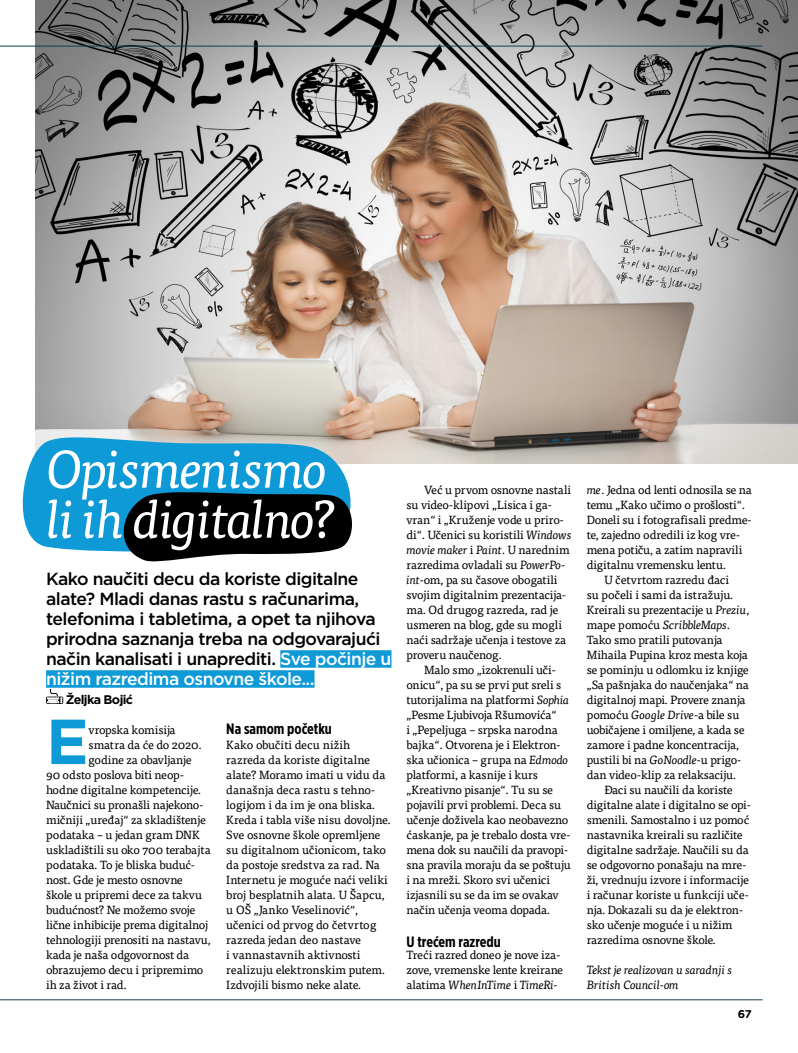
<style>
.page{position:relative;width:798px;height:1053px;background:#fff}
.page>*{position:absolute;margin:0;border:0;box-sizing:border-box;transform-origin:0 0}
.t1{font:700 63.38px "Gotham";color:#0d9ad7}
.t2{font:italic 52.5px/50px "Tisa Pro";letter-spacing:-.02em;color:#fff}
.t3{font:500 17.5px/20px "Gotham";letter-spacing:-.03em;color:#000}
.t4{font:700 15px "Gotham X Narrow";color:#000}
.t5{font:700 12.5px "Gotham";letter-spacing:-.05em;color:#000}
.t6{font:11.88px/15px "Tisa Pro";letter-spacing:-.01em;color:#000}
.t7{font:11.88px/15px "Tisa Pro";letter-spacing:-.035em;color:#000}
.t8{font:11.88px "Tisa Pro";letter-spacing:-.045em;color:#000}
.t9{font:italic 11.88px/15px "Tisa Pro";color:#000}
.t10{font:italic 11.88px "Tisa Pro";letter-spacing:-.02em;color:#000}
.t11{font:700 11.25px "Gotham Rounded";color:#000}
.s1{color:#fff}
.s2{font-style:italic}
.s3{font-style:normal}
</style>
<div class="page">
<img style="left:35px;top:0;width:762px;height:464px">
<hr style="left:0;top:999px;width:762px;height:1px;background:#123e4e">
<hr style="left:0;top:46px;width:762px;height:1px;background:#123e4e">
<div style="left:280px;top:650px;width:111px;height:17px;background:#0d9ad7"></div>
<div style="left:46px;top:670px;width:268px;height:17px;background:#0d9ad7"></div>
<svg style="left:46px;top:696px;width:17px;height:8px"></svg>
<svg style="left:47px;top:689px;width:15px;height:13px"></svg>
<svg style="left:22px;top:431px;width:340px;height:121px;background:#3fa8d4"></svg>
<svg style="left:114px;top:489px;width:243px;height:73px;background:#213239"></svg>
<h2 class="t2" style="left:46px;top:441px;width:290px">Opismenismo li ih digitalno?</h2>
<p class="t3" style="left:46px;top:568px;width:347px">Kako naučiti decu da koriste digitalne alate? Mladi danas rastu s računarima, telefonima i tabletima, a opet ta njihova prirodna saznanja treba na odgovarajući način kanalisati i unaprediti. <span class="s1">Sve počinje u nižim razredima osnovne škole...</span></p>
<p class="t5" style="left:66px;top:691px;width:69px">Željka Bojić</p>
<h1 class="t1" style="left:46px;top:699px;width:44px">E</h1>
<p class="t6" style="left:89px;top:721px;width:88px">vropska komisija</p>
<p class="t6" style="left:89px;top:736px;width:115px">smatra da će do 2020.</p>
<p class="t6" style="left:89px;top:751px;width:105px">godine za obavljanje</p>
<p class="t6" style="left:46px;top:766px;width:139px">90 odsto poslova biti neop‑</p>
<p class="t6" style="left:46px;top:781px;width:156px">hodne digitalne kompetencije.</p>
<p class="t6" style="left:46px;top:796px;width:159px">Naučnici su pronašli najekono‑</p>
<p class="t6" style="left:46px;top:811px;width:161px">mičniji „uređaj“ za skladištenje</p>
<p class="t6" style="left:46px;top:826px;width:155px">podataka – u jedan gram DNK</p>
<p class="t6" style="left:46px;top:841px;width:166px">uskladištili su oko 700 terabajta</p>
<p class="t6" style="left:46px;top:856px;width:150px">podataka. To je bliska buduć‑</p>
<p class="t8" style="left:46px;top:871px;width:138px">nost. Gde je mesto osnovne</p>
<p class="t6" style="left:46px;top:886px;width:157px">škole u pripremi dece za takvu</p>
<p class="t8" style="left:46px;top:901px;width:151px">budućnost? Ne možemo svoje</p>
<p class="t6" style="left:46px;top:916px;width:163px">lične inhibicije prema digitalnoj</p>
<p class="t6" style="left:46px;top:931px;width:166px">tehnologiji prenositi na nastavu,</p>
<p class="t6" style="left:46px;top:946px;width:145px">kada je naša odgovornost da</p>
<p class="t7" style="left:46px;top:961px;width:159px">obrazujemo decu i pripremimo</p>
<p class="t6" style="left:46px;top:976px;width:82px">ih za život i rad.</p>
<p class="t4" style="left:226px;top:719px;width:107px">Na samom početku</p>
<p class="t6" style="left:226px;top:736px;width:166px">Kako obučiti decu nižih razreda da koriste digitalne alate? Moramo imati u vidu da današnja deca rastu s tehno‑ logijom i da im je ona bliska.<br>Kreda i tabla više nisu dovoljne.<br>Sve osnovne škole opremljene su digitalnom učionicom, tako da postoje sredstva za rad. Na<br>Internetu je moguće naći veliki broj besplatnih alata. U Šapcu, u OŠ „Janko Veselinović“, učenici od prvog do četvrtog razreda jedan deo nastave<br>i vannastavnih aktivnosti realizuju elektronskim putem.<br>Izdvojili bismo neke alate.</p>
<p class="t6" style="left:406px;top:481px;width:167px;text-indent:18px">Već u prvom osnovne nastali su video‑klipovi „Lisica i ga‑ vran“ i „Kruženje vode u priro‑ di“. Učenici su koristili <span class="s2">Windows movie maker</span> i <span class="s2">Paint</span>. U narednim razredima ovladali su <span class="s2">PowerPo‑ int</span>‑om, pa su časove obogatili svojim digitalnim prezentacija‑ ma. Od drugog razreda, rad je usmeren na blog, gde su mogli naći sadržaje učenja i testove za proveru naučenog.</p>
<p class="t6" style="left:406px;top:661px;width:166px;text-indent:18px">Malo smo „izokrenuli uči‑ onicu“, pa su se prvi put sreli s tutorijalima na platformi <span class="s2">Sophia </span>„Pesme Ljubivoja Ršumovića“<br>i „Pepeljuga – srpska narodna bajka“. Otvorena je i Elektron‑ ska učionica – grupa na <span class="s2">Edmodo </span>platformi, a kasnije i kurs „Kreativno pisanje“. Tu su se pojavili prvi problemi. Deca su učenje doživela kao neobavezno ćaskanje, pa je trebalo dosta vre‑ mena dok su naučili da pravopi‑ sna pravila moraju da se poštuju i na mreži. Skoro svi učenici izjasnili su se da im se ovakav način učenja veoma dopada.</p>
<p class="t4" style="left:406px;top:932px;width:96px">U trećem razredu</p>
<p class="t7" style="left:406px;top:946px;width:158px">Treći razred doneo je nove iza‑ zove, vremenske lente kreirane alatima <span class="s2">WhenInTime</span> i <span class="s2">TimeRi‑</span></p>
<p class="t6" style="left:586px;top:481px;width:167px"><span class="s2">me</span>. Jedna od lenti odnosila se na</p>
<p class="t7" style="left:586px;top:496px;width:160px">temu „Kako učimo o prošlosti“.</p>
<p class="t6" style="left:586px;top:511px;width:166px">Doneli su i fotografisali predme‑</p>
<p class="t6" style="left:586px;top:526px;width:155px">te, zajedno odredili iz kog vre‑</p>
<p class="t6" style="left:586px;top:541px;width:157px">mena potiču, a zatim napravili</p>
<p class="t6" style="left:586px;top:556px;width:141px">digitalnu vremensku lentu.</p>
<p class="t6" style="left:604px;top:571px;width:126px">U četvrtom razredu đaci</p>
<p class="t6" style="left:586px;top:586px;width:148px">su počeli i sami da istražuju.</p>
<p class="t6" style="left:586px;top:601px;width:164px">Kreirali su prezentacije u <span class="s2">Preziu</span>,</p>
<p class="t10" style="left:586px;top:616px;width:145px"><span class="s3">mape pomoću</span> ScribbleMaps<span class="s3">.</span></p>
<p class="t6" style="left:586px;top:631px;width:137px">Tako smo pratili putovanja</p>
<p class="t6" style="left:586px;top:646px;width:162px">Mihaila Pupina kroz mesta koja</p>
<p class="t6" style="left:586px;top:661px;width:163px">se pominju u odlomku iz knjige</p>
<p class="t6" style="left:586px;top:676px;width:163px">„Sa pašnjaka do naučenjaka“ na</p>
<p class="t6" style="left:586px;top:691px;width:160px">digitalnoj mapi. Provere znanja</p>
<p class="t6" style="left:586px;top:706px;width:154px">pomoću <span class="s2">Google Drive</span>‑a bile su</p>
<p class="t7" style="left:586px;top:721px;width:159px">uobičajene i omiljene, a kada se</p>
<p class="t7" style="left:586px;top:736px;width:154px">zamore i padne koncentracija,</p>
<p class="t6" style="left:586px;top:751px;width:156px">pustili bi na <span class="s2">GoNoodle</span>‑u prigo‑</p>
<p class="t6" style="left:586px;top:766px;width:151px">dan video‑klip za relaksaciju.</p>
<p class="t6" style="left:604px;top:781px;width:130px">Đaci su naučili da koriste</p>
<p class="t6" style="left:586px;top:796px;width:166px">digitalne alate i digitalno se opi‑</p>
<p class="t6" style="left:586px;top:811px;width:164px">smenili. Samostalno i uz pomoć</p>
<p class="t6" style="left:586px;top:826px;width:158px">nastavnika kreirali su različite</p>
<p class="t6" style="left:586px;top:841px;width:163px">digitalne sadržaje. Naučili su da</p>
<p class="t6" style="left:586px;top:856px;width:161px">se odgovorno ponašaju na mre‑</p>
<p class="t6" style="left:586px;top:871px;width:164px">ži, vrednuju izvore i informacije</p>
<p class="t6" style="left:586px;top:886px;width:163px">i računar koriste u funkciji uče‑</p>
<p class="t6" style="left:586px;top:901px;width:158px">nja. Dokazali su da je elektron‑</p>
<p class="t6" style="left:586px;top:916px;width:147px">sko učenje moguće i u nižim</p>
<p class="t6" style="left:586px;top:931px;width:131px">razredima osnovne škole.</p>
<p class="t9" style="left:586px;top:961px;width:147px">Tekst je realizovan u saradnji s<br>British Council‑om</p>
<p class="t11" style="left:737px;top:1005px;width:16px">67</p>
</div>
